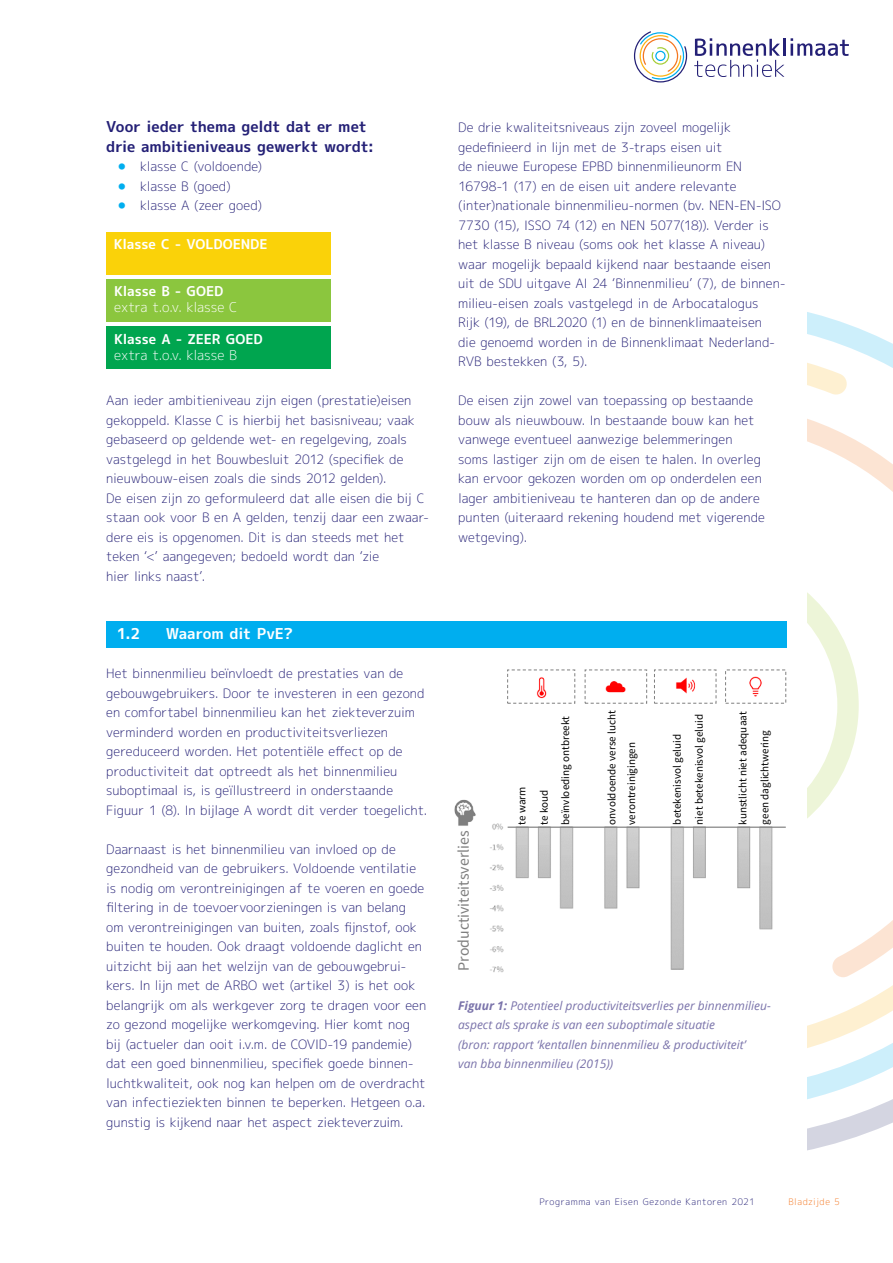
<style>
.page{position:relative;width:893px;height:1263px;background:#fff}
.page>*{position:absolute;margin:0;border:0;box-sizing:border-box;transform-origin:0 0}
.t1{font:15.75px "Source Sans Pro";color:#7f7f7f}
.t2{font:15px/19.5px "mplus 1 c bold";letter-spacing:-.005em;color:#242076}
.t3{font:15px "mplus 1 c bold";letter-spacing:-.01em;color:#fff}
.t4{font:13.5px "mplus 1 c bold";letter-spacing:-.01em;color:#fff}
.t5{font:13.5px "mplus 1 c light";letter-spacing:-.01em;color:#fff}
.t6{font:12.9px/19.5px "mplus 1 c light";letter-spacing:-.01em;color:#242076}
.t7{font:italic 12px/19.5px "Open Sans";color:#7a73aa}
.t8{font:11.1px/21.9px "Source Sans Pro";color:#000}
.t9{font:9px "mplus 1 c light";letter-spacing:.06em;color:#242076}
.t10{font:9px "mplus 1 c light";letter-spacing:.045em;color:#f47721}
.s1{color:#00aeef}
.s2{font-weight:700}
</style>
<div class="page">
<svg style="left:808px;top:1111px;width:85px;height:39px;fill:#d4d5e1"></svg>
<svg style="left:808px;top:312px;width:85px;height:799px"></svg>
<svg style="left:808px;top:555px;width:51px;height:300px"></svg>
<hr style="left:783px;top:38px;width:3px;height:18px;background:#242076">
<svg style="left:791px;top:38px;width:58px;height:18px"></svg>
<svg style="left:694px;top:38px;width:90px;height:39px"></svg>
<svg style="left:634px;top:31px;width:53px;height:51px"></svg>
<div style="left:106px;top:621px;width:681px;height:26px;background:#00aeef"></div>
<img style="left:489px;top:823px;width:284px;height:150px">
<img style="left:536px;top:677px;width:11px;height:21px">
<img style="left:454px;top:799px;width:22px;height:27px">
<img style="left:676px;top:677px;width:20px;height:17px">
<img style="left:749px;top:676px;width:13px;height:21px">
<img style="left:605px;top:681px;width:21px;height:12px">
<hr style="left:508px;top:826px;width:278px;height:2px;background:#7f7f7f">
<div style="left:507px;top:669px;width:68px;height:35px;border:1px dashed #7f7f7f"></div>
<div style="left:585px;top:669px;width:62px;height:35px;border:1px dashed #7f7f7f"></div>
<div style="left:654px;top:669px;width:62px;height:35px;border:1px dashed #7f7f7f"></div>
<div style="left:725px;top:669px;width:61px;height:35px;border:1px dashed #7f7f7f"></div>
<div style="left:106px;top:232px;width:225px;height:42px;background:#fad209"></div>
<div style="left:106px;top:279px;width:225px;height:42px;background:#8bc63e"></div>
<div style="left:106px;top:326px;width:225px;height:43px;background:#00a54f"></div>
<p class="t2" style="left:106px;top:118px;width:269px">Voor ieder thema geldt dat er met drie ambitieniveaus gewerkt wordt:</p>
<p class="t6" style="left:118px;top:158px;width:145px"><span class="s1">⚫</span> klasse C (voldoende) <span class="s1">⚫</span> klasse B (goed)<br><span class="s1">⚫</span> klasse A (zeer goed)</p>
<p class="t4" style="left:114px;top:239px;width:155px">Klasse C - VOLDOENDE</p>
<p class="t4" style="left:114px;top:286px;width:111px">Klasse B - GOED</p>
<p class="t5" style="left:114px;top:301px;width:125px">extra t.o.v. klasse C</p>
<p class="t4" style="left:114px;top:333px;width:150px">Klasse A - ZEER GOED</p>
<p class="t5" style="left:114px;top:349px;width:125px">extra t.o.v. klasse B</p>
<p class="t6" style="left:106px;top:392px;width:324px">Aan ieder ambitieniveau zijn eigen (prestatie)eisen gekoppeld. Klasse C is hierbij het basisniveau; vaak gebaseerd op geldende wet- en regelgeving, zoals vastgelegd in het Bouwbesluit 2012 (specifiek de nieuwbouw-eisen zoals die sinds 2012 gelden).<br>De eisen zijn zo geformuleerd dat alle eisen die bij C staan ook voor B en A gelden, tenzij daar een zwaar&shy;dere eis is opgenomen. Dit is dan steeds met het teken ‘&lt;’ aangegeven; bedoeld wordt dan ‘zie<br>hier links naast’.</p>
<p class="t3" style="left:117px;top:627px;width:25px">1.2</p>
<p class="t3" style="left:166px;top:627px;width:129px">Waarom dit PvE?</p>
<p class="t6" style="left:106px;top:665px;width:322px">Het binnenmilieu beïnvloedt de prestaties van de gebouwgebruikers. Door te investeren in een gezond en comfortabel binnenmilieu kan het ziekteverzuim verminderd worden en productiviteitsverliezen gereduceerd worden. Het potentiële effect op de productiviteit dat optreedt als het binnenmilieu suboptimaal is, is geïllustreerd in onderstaande Figuur 1 (8). In bijlage A wordt dit verder toegelicht.</p>
<p class="t6" style="left:106px;top:840px;width:321px">Daarnaast is het binnenmilieu van invloed op de gezondheid van de gebruikers. Voldoende ventilatie is nodig om verontreinigingen af te voeren en goede filtering in de toevoervoorzieningen is van belang om verontreinigingen van buiten, zoals fijnstof, ook buiten te houden. Ook draagt voldoende daglicht en uitzicht bij aan het welzijn van de gebouwgebrui&shy;kers. In lijn met de ARBO wet (artikel 3) is het ook belangrijk om als werkgever zorg te dragen voor een zo gezond mogelijke werkomgeving. Hier komt nog bij (actueler dan ooit i.v.m. de COVID-19 pandemie) dat een goed binnenmilieu, specifiek goede binnen&shy;luchtkwaliteit, ook nog kan helpen om de overdracht van infectieziekten binnen te beperken. Hetgeen o.a. gunstig is kijkend naar het aspect ziekteverzuim.</p>
<p class="t6" style="left:458px;top:119px;width:329px">De drie kwaliteitsniveaus zijn zoveel mogelijk gedefinieerd in lijn met de 3-traps eisen uit<br>de nieuwe Europese EPBD binnenmilieunorm EN 16798-1 (17) en de eisen uit andere relevante (inter)nationale binnenmilieu-normen (bv. NEN-EN-ISO 7730 (15), ISSO 74 (12) en NEN 5077(18)). Verder is het klasse B niveau (soms ook het klasse A niveau) waar mogelijk bepaald kijkend naar bestaande eisen uit de SDU uitgave AI 24 ‘Binnenmilieu’ (7), de binnen&shy;milieu-eisen zoals vastgelegd in de Arbocatalogus<br>Rijk (19), de BRL2020 (1) en de binnenklimaateisen<br>die genoemd worden in de Binnenklimaat Nederland-RVB bestekken (3, 5).</p>
<p class="t6" style="left:458px;top:392px;width:308px">De eisen zijn zowel van toepassing op bestaande bouw als nieuwbouw. In bestaande bouw kan het vanwege eventueel aanwezige belemmeringen soms lastiger zijn om de eisen te halen. In overleg kan ervoor gekozen worden om op onderdelen een lager ambitieniveau te hanteren dan op de andere punten (uiteraard rekening houdend met vigerende wetgeving).</p>
<p class="t1" style="left:458px;top:971px;width:142px;rotate:-90deg">Productiviteitsverlies</p>
<p class="t8" style="left:512px;top:825px;width:110px;rotate:-90deg">te warm<br>te koud<br>beïnvloeding ontbreekt</p>
<p class="t8" style="left:603px;top:825px;width:116px;line-height:19.5px;rotate:-90deg">onvoldoende verse lucht verontreinigingen</p>
<p class="t8" style="left:667px;top:824px;width:92px;rotate:-90deg">betekenisvol geluid</p>
<p class="t8" style="left:689px;top:824px;width:112px;rotate:-90deg">niet betekenisvol geluid</p>
<p class="t8" style="left:733px;top:825px;width:115px;rotate:-90deg">kunstlicht niet adequaat geen daglichtwering</p>
<p class="t7" style="left:458px;top:997px;width:314px"><span class="s2">Figuur 1:</span> Potentieel productiviteitsverlies per binnenmilieu&shy;aspect als sprake is van een suboptimale situatie<br>(bron: rapport ‘kentallen binnenmilieu &amp; productiviteit’<br>van bba binnenmilieu (2015))</p>
<p class="t9" style="left:539px;top:1198px;width:217px">Programma van Eisen Gezonde Kantoren 2021</p>
<p class="t10" style="left:788px;top:1197px;width:53px">Bladzijde 5</p>
</div>
